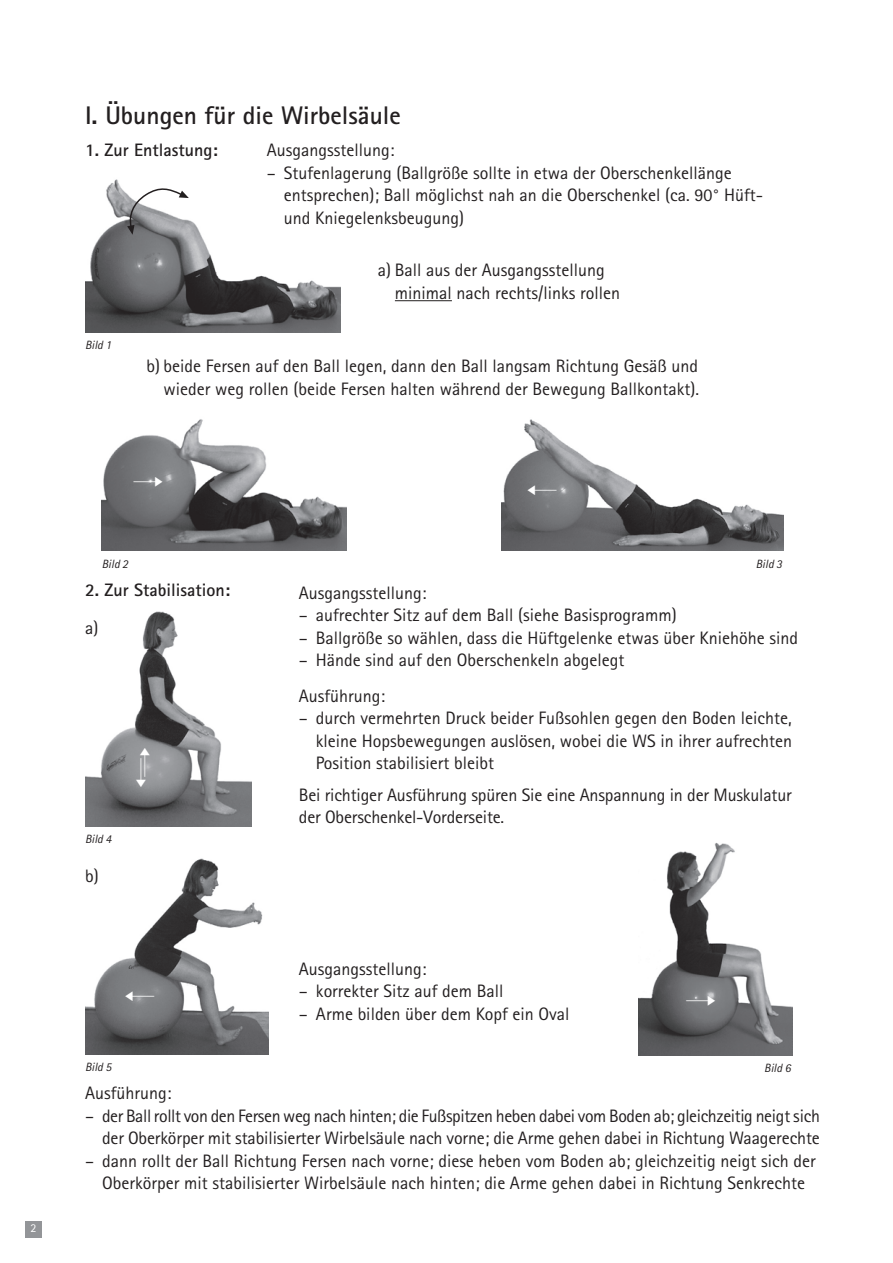
<style>
.page{position:relative;width:893px;height:1263px;background:#fff}
.page>*{position:absolute;margin:0;border:0;box-sizing:border-box;transform-origin:0 0}
.t1{font:700 25.5px "Rotis Sans Serif Pro";color:#231f20}
.t2{font:18px/22.5px "Rotis Sans Serif Pro";color:#231f20}
.t3{font:700 18px "Rotis Sans Serif Pro";color:#231f20}
.t4{font:italic 12px "Rotis Sans Serif Pro";color:#231f20}
.t5{font:12px "Rotis Sans Serif Pro";color:#fff}
</style>
<div class="page">
<div style="left:25px;top:1221px;width:17px;height:16px;background:#939598"></div>
<img style="left:85px;top:858px;width:184px;height:196px">
<img style="left:85px;top:611px;width:167px;height:215px">
<img style="left:501px;top:419px;width:283px;height:132px">
<img style="left:101px;top:419px;width:246px;height:132px">
<img style="left:85px;top:179px;width:256px;height:153px">
<hr style="left:395px;top:300px;width:57px;height:1px;background:#231f20">
<svg style="left:127px;top:184px;width:62px;height:51px"></svg>
<img style="left:639px;top:843px;width:154px;height:212px">
<svg style="left:125px;top:991px;width:29px;height:10px"></svg>
<svg style="left:528px;top:485px;width:29px;height:10px"></svg>
<svg style="left:134px;top:477px;width:28px;height:10px"></svg>
<svg style="left:136px;top:748px;width:14px;height:39px"></svg>
<svg style="left:686px;top:996px;width:29px;height:10px"></svg>
<h1 class="t1" style="left:85px;top:107px;width:317px">I. Übungen für die Wirbelsäule</h1>
<p class="t3" style="left:85px;top:143px;width:134px">1. Zur Entlastung:</p>
<p class="t4" style="left:85px;top:338px;width:28px">Bild 1</p>
<p class="t2" style="left:267px;top:140px;width:129px">Ausgangsstellung:</p>
<p class="t2" style="left:284px;top:163px;width:481px;text-indent:-17px">– Stufenlagerung (Ballgröße sollte in etwa der Oberschenkellänge entsprechen); Ball möglichst nah an die Oberschenkel (ca. 90° Hüft&shy;und Kniegelenksbeugung)</p>
<p class="t2" style="left:395px;top:261px;width:227px;text-indent:-17px">a) Ball aus der Ausgangsstellung minimal nach rechts/links rollen</p>
<p class="t2" style="left:147px;top:357px;width:554px;text-align:right">b) beide Fersen auf den Ball legen, dann den Ball langsam Richtung Gesäß und wieder weg rollen (beide Fersen halten während der Bewegung Ballkontakt).</p>
<p class="t5" style="left:31px;top:1224px;width:7px">2</p>
<p class="t4" style="left:102px;top:556px;width:28px">Bild 2</p>
<p class="t4" style="left:756px;top:556px;width:28px">Bild 3</p>
<p class="t3" style="left:85px;top:583px;width:146px">2. Zur Stabilisation:</p>
<p class="t2" style="left:299px;top:583px;width:129px">Ausgangsstellung:</p>
<p class="t2" style="left:299px;top:605px;width:379px">– aufrechter Sitz auf dem Ball (siehe Basisprogramm)</p>
<p class="t2" style="left:299px;top:628px;width:501px">– Ballgröße so wählen, dass die Hüftgelenke etwas über Kniehöhe sind</p>
<p class="t2" style="left:299px;top:644px;width:327px;line-height:35.1px">– Hände sind auf den Oberschenkeln abgelegt<br>Ausführung:</p>
<p class="t2" style="left:316px;top:708px;width:478px;text-align:justify;text-indent:-17px">– durch vermehrten Druck beider Fußsohlen gegen den Boden leichte, kleine Hopsbewegungen auslösen, wobei die WS in ihrer aufrechten Position stabilisiert bleibt</p>
<p class="t2" style="left:299px;top:785px;width:494px">Bei richtiger Ausführung spüren Sie eine Anspannung in der Muskulatur der Oberschenkel-Vorderseite.</p>
<p class="t2" style="left:85px;top:618px;width:15px">a)</p>
<p class="t4" style="left:85px;top:831px;width:28px">Bild 4</p>
<p class="t2" style="left:85px;top:866px;width:15px">b)</p>
<p class="t2" style="left:299px;top:959px;width:129px">Ausgangsstellung:</p>
<p class="t2" style="left:299px;top:981px;width:206px">– korrekter Sitz auf dem Ball</p>
<p class="t2" style="left:299px;top:1004px;width:272px">– Arme bilden über dem Kopf ein Oval</p>
<p class="t4" style="left:85px;top:1060px;width:28px">Bild 5</p>
<p class="t4" style="left:764px;top:1061px;width:28px">Bild 6</p>
<p class="t2" style="left:85px;top:1083px;width:88px">Ausführung:</p>
<p class="t2" style="left:85px;top:1106px;width:736px;text-align:right">– der Ball rollt von den Fersen weg nach hinten; die Fußspitzen heben dabei vom Boden ab; gleichzeitig neigt sich der Oberkörper mit stabilisierter Wirbelsäule nach vorne; die Arme gehen dabei in Richtung Waagerechte</p>
<p class="t2" style="left:85px;top:1151px;width:732px;text-align:center">– dann rollt der Ball Richtung Fersen nach vorne; diese heben vom Boden ab; gleichzeitig neigt sich der<br>Oberkörper mit stabilisierter Wirbelsäule nach hinten; die Arme gehen dabei in Richtung Senkrechte</p>
</div>
